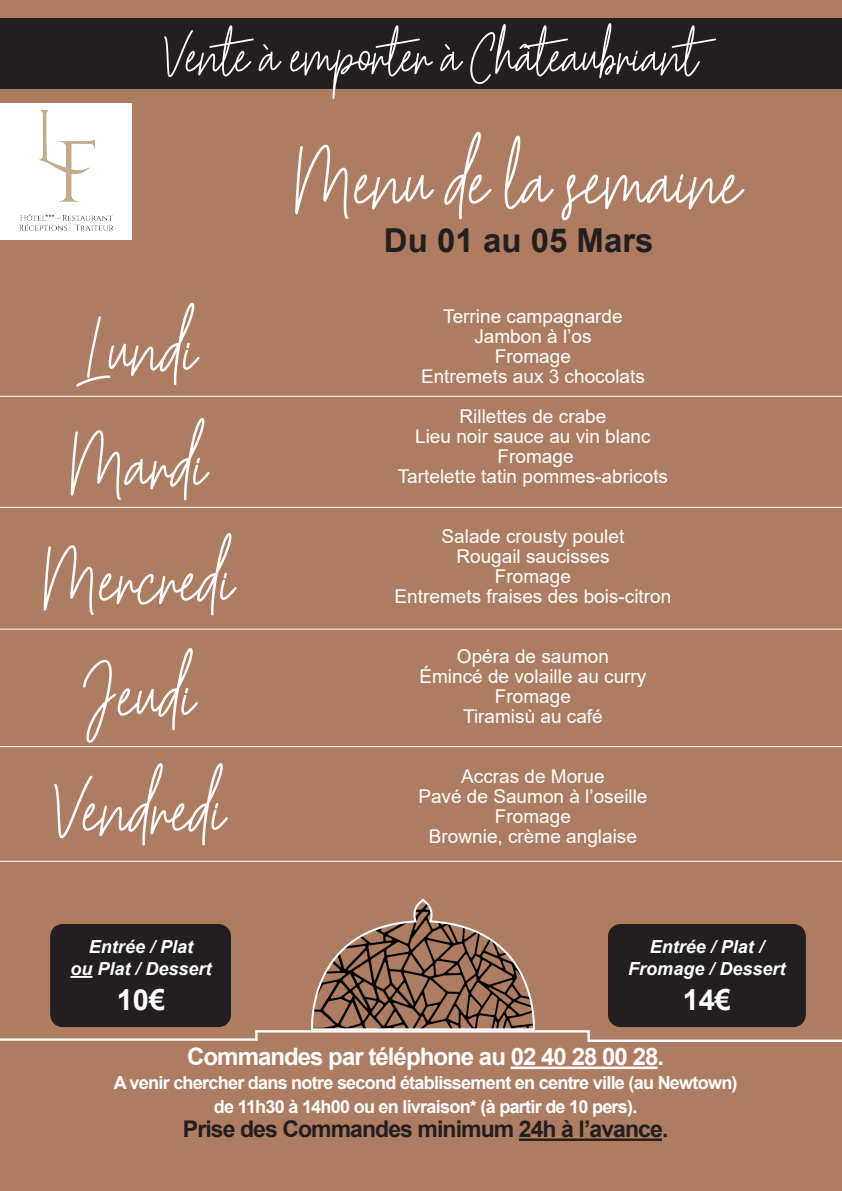
<style>
.page{position:relative;width:842px;height:1191px;background:#ae7d61}
.page>*{position:absolute;margin:0;border:0;box-sizing:border-box;transform-origin:0 0}
.t1{font:85px "Hesterica";color:#fff}
.t2{font:80px "Hesterica";color:#fff}
.t3{font:60px "Hesterica";color:#fff}
.t4{font:700 33px "Arial";color:#231f20}
.t5{font:700 29px "Arial";color:#fff}
.t6{font:700 24px "Arial";letter-spacing:-.04em;color:#fff}
.t7{font:700 23px "Arial";letter-spacing:-.04em;color:#231f20}
.t8{font:19px "Arial";color:#fff}
.t9{font:700 18px "Arial";letter-spacing:-.04em;color:#fff}
.t10{font:italic 700 18px "Arial";color:#fff}
</style>
<div class="page">
<div style="left:0;top:18px;width:842px;height:71px;background:#231f20"></div>
<svg style="left:0;top:898px;width:842px;height:144px"></svg>
<hr style="left:0;top:396px;width:842px;height:1px;background:#fff">
<hr style="left:0;top:507px;width:842px;height:1px;background:#fff">
<hr style="left:0;top:628px;width:842px;height:1px;background:#fff">
<hr style="left:0;top:746px;width:842px;height:1px;background:#fff">
<hr style="left:0;top:860px;width:842px;height:1px;background:#fff">
<hr style="left:511px;top:1066px;width:146px;height:3px;background:#fff">
<hr style="left:519px;top:1138px;width:143px;height:3px;background:#231f20">
<div style="left:0;top:103px;width:132px;height:137px;background:#fff"></div>
<img style="left:20px;top:110px;width:93px;height:121px">
<div style="left:51px;top:924px;width:180px;height:102px;background:#231f20;border-radius:12px"></div>
<div style="left:50px;top:924px;width:181px;height:103px;border:1px solid #231f20;border-radius:12px"></div>
<hr style="left:70px;top:976px;width:22px;height:2px;background:#fff">
<div style="left:608px;top:924px;width:197px;height:102px;background:#231f20;border-radius:12px"></div>
<div style="left:608px;top:924px;width:198px;height:103px;border:1px solid #231f20;border-radius:12px"></div>
<p class="t3" style="left:163px;top:8px;width:568px">Vente à emporter à Châteaubriant</p>
<p class="t1" style="left:295px;top:114px;width:449px">Menu de la semaine</p>
<p class="t4" style="left:384px;top:217px;width:271px">Du 01 au 05 Mars</p>
<p class="t2" style="left:81px;top:286px;width:118px">Lundi</p>
<p class="t2" style="left:71px;top:401px;width:139px">Mardi</p>
<p class="t2" style="left:44px;top:516px;width:193px">Mercredi</p>
<p class="t2" style="left:82px;top:631px;width:115px">Jeudi</p>
<p class="t2" style="left:52px;top:746px;width:175px">Vendredi</p>
<p class="t10" style="left:89px;top:935px;width:106px">Entrée / Plat</p>
<p class="t10" style="left:70px;top:956px;width:143px">ou Plat / Dessert</p>
<p class="t5" style="left:117px;top:979px;width:50px">10€</p>
<p class="t8" style="left:443px;top:303px;width:181px">Terrine campagnarde</p>
<p class="t8" style="left:474px;top:323px;width:119px">Jambon à l’os</p>
<p class="t8" style="left:495px;top:343px;width:78px">Fromage</p>
<p class="t8" style="left:421px;top:363px;width:225px">Entremets aux 3 chocolats</p>
<p class="t8" style="left:460px;top:403px;width:148px">Rillettes de crabe</p>
<p class="t8" style="left:415px;top:423px;width:237px">Lieu noir sauce au vin blanc</p>
<p class="t8" style="left:498px;top:443px;width:78px">Fromage</p>
<p class="t8" style="left:398px;top:463px;width:272px">Tartelette tatin pommes-abricots</p>
<p class="t8" style="left:442px;top:523px;width:184px">Salade crousty poulet</p>
<p class="t8" style="left:456px;top:543px;width:155px">Rougail saucisses</p>
<p class="t8" style="left:495px;top:563px;width:78px">Fromage</p>
<p class="t8" style="left:395px;top:583px;width:278px">Entremets fraises des bois-citron</p>
<p class="t8" style="left:457px;top:643px;width:154px">Opéra de saumon</p>
<p class="t8" style="left:419px;top:663px;width:229px">Émincé de volaille au curry</p>
<p class="t8" style="left:495px;top:683px;width:78px">Fromage</p>
<p class="t8" style="left:463px;top:703px;width:141px">Tiramisù au café</p>
<p class="t8" style="left:461px;top:763px;width:145px">Accras de Morue</p>
<p class="t8" style="left:418px;top:783px;width:231px">Pavé de Saumon à l’oseille</p>
<p class="t8" style="left:495px;top:803px;width:78px">Fromage</p>
<p class="t8" style="left:429px;top:823px;width:210px">Brownie, crème anglaise</p>
<p class="t10" style="left:650px;top:935px;width:116px">Entrée / Plat /</p>
<p class="t10" style="left:628px;top:956px;width:159px">Fromage / Dessert</p>
<p class="t5" style="left:683px;top:979px;width:50px">14€</p>
<p class="t6" style="left:187px;top:1040px;width:478px">Commandes par téléphone au 02 40 28 00 28.</p>
<p class="t9" style="left:114px;top:1070px;width:625px">A venir chercher dans notre second établissement en centre ville (au Newtown)</p>
<p class="t9" style="left:214px;top:1094px;width:425px">de 11h30 à 14h00 ou en livraison* (à partir de 10 pers).</p>
<p class="t7" style="left:183px;top:1113px;width:487px">Prise des Commandes minimum 24h à l’avance.</p>
</div>
